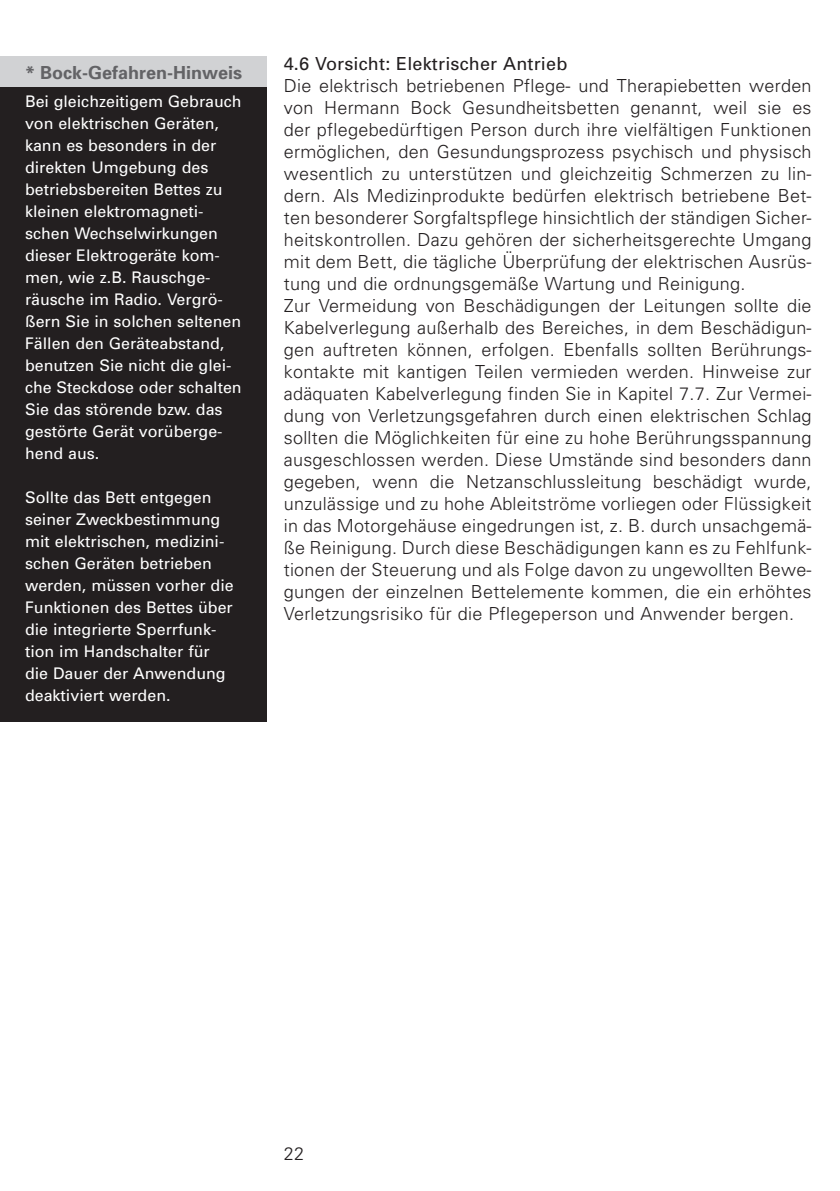
<style>
.page{position:relative;width:840px;height:1191px;background:#fff}
.page>*{position:absolute;margin:0;border:0;box-sizing:border-box;transform-origin:0 0}
.t1{font:300 18px/22px "Univers";letter-spacing:.015em;color:#231f20}
.t2{font:18px "Univers";letter-spacing:.01em;color:#231f20}
.t3{font:700 18px "Univers";color:#636366}
.t4{font:16px/22px "Univers";color:#fff}
</style>
<div class="page">
<div style="left:0;top:57px;width:266px;height:30px;background:#d1d2d4"></div>
<div style="left:0;top:87px;width:266px;height:634px;background:#231f20"></div>
<p class="t3" style="left:25px;top:66px;width:219px">* Bock-Gefahren-Hinweis</p>
<p class="t4" style="left:25px;top:92px;width:218px">Bei gleichzeitigem Gebrauch von elektrischen Geräten, kann es besonders in der direkten Umgebung des betriebsbereiten Bettes zu kleinen elektromagneti&shy;schen Wechselwirkungen dieser Elektrogeräte kom&shy;men, wie z.B. Rauschge&shy;räusche im Radio. Vergrö&shy;ßern Sie in solchen seltenen<br>Fällen den Geräteabstand, benutzen Sie nicht die glei&shy;che Steckdose oder schalten<br>Sie das störende bzw. das gestörte Gerät vorüberge&shy;hend aus.</p>
<p class="t4" style="left:25px;top:488px;width:210px">Sollte das Bett entgegen seiner Zweckbestimmung mit elektrischen, medizini&shy;schen Geräten betrieben werden, müssen vorher die<br>Funktionen des Bettes über die integrierte Sperrfunk&shy;tion im Handschalter für die Dauer der Anwendung deaktiviert werden.</p>
<p class="t2" style="left:283px;top:57px;width:285px">4.6 Vorsicht: Elektrischer Antrieb</p>
<p class="t1" style="left:283px;top:76px;width:529px">Die elektrisch betriebenen Pflege- und Therapiebetten werden von Hermann Bock Gesundheitsbetten genannt, weil sie es der pflegebedürftigen Person durch ihre vielfältigen Funktionen ermöglichen, den Gesundungsprozess psychisch und physisch wesentlich zu unterstützen und gleichzeitig Schmerzen zu lin&shy;dern. Als Medizinprodukte bedürfen elektrisch betriebene Bet&shy;ten besonderer Sorgfaltspflege hinsichtlich der ständigen Sicher&shy;heitskontrollen. Dazu gehören der sicherheitsgerechte Umgang mit dem Bett, die tägliche Überprüfung der elektrischen Ausrüs&shy;tung und die ordnungsgemäße Wartung und Reinigung.<br>Zur Vermeidung von Beschädigungen der Leitungen sollte die Kabelverlegung außerhalb des Bereiches, in dem Beschädigun&shy;gen auftreten können, erfolgen. Ebenfalls sollten Berührungs&shy;kontakte mit kantigen Teilen vermieden werden. Hinweise zur adäquaten Kabelverlegung finden Sie in Kapitel 7.7. Zur Vermei&shy;dung von Verletzungsgefahren durch einen elektrischen Schlag sollten die Möglichkeiten für eine zu hohe Berührungsspannung ausgeschlossen werden. Diese Umstände sind besonders dann gegeben, wenn die Netzanschlussleitung beschädigt wurde, unzulässige und zu hohe Ableitströme vorliegen oder Flüssigkeit in das Motorgehäuse eingedrungen ist, z. B. durch unsachgemä&shy;ße Reinigung. Durch diese Beschädigungen kann es zu Fehlfunk&shy;tionen der Steuerung und als Folge davon zu ungewollten Bewe&shy;gungen der einzelnen Bettelemente kommen, die ein erhöhtes Verletzungsrisiko für die Pflegeperson und Anwender bergen.</p>
<p class="t1" style="left:283px;top:1144px;width:22px">22</p>
</div>
